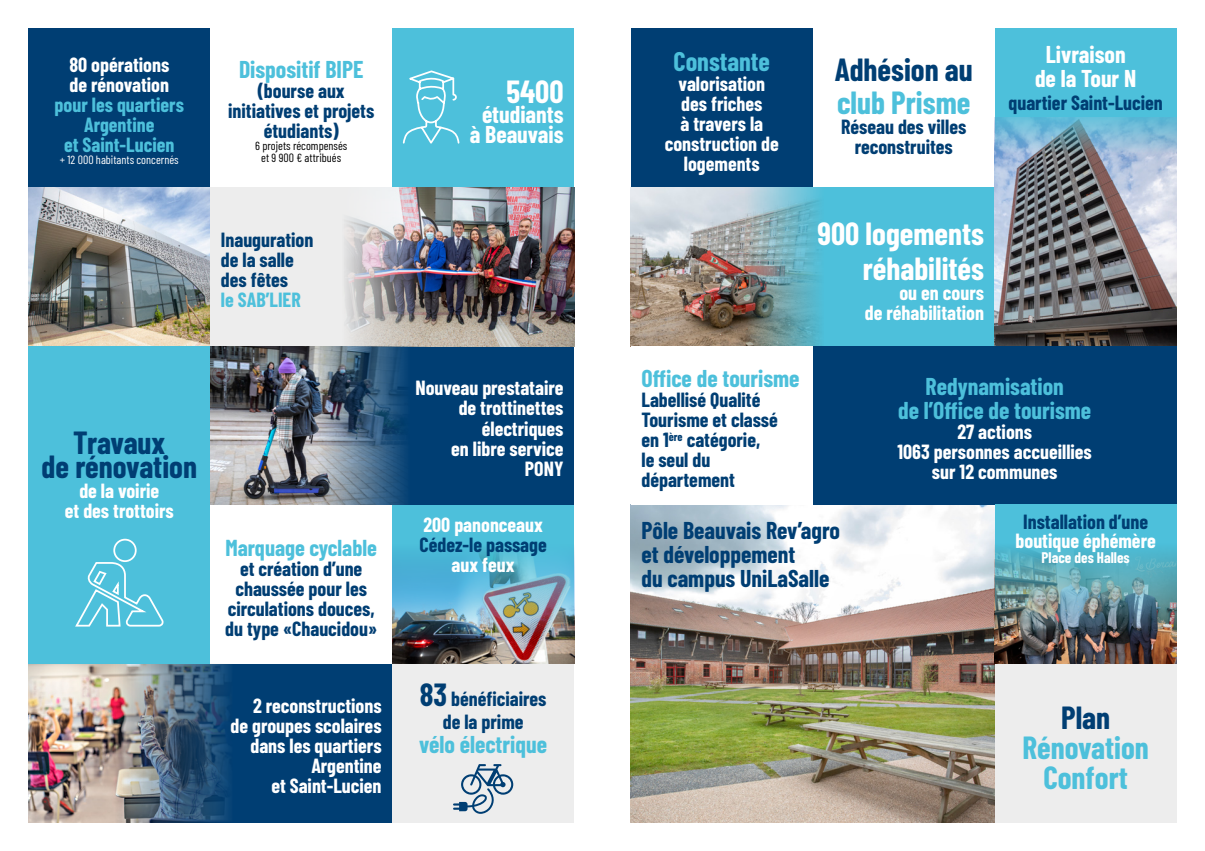
<style>
.page{position:relative;width:1205px;height:851px;background:#fff}
.page>*{position:absolute;margin:0;border:0;box-sizing:border-box;transform-origin:0 0}
.t1{font:700 31.25px/23.8px "Barlow Condensed";color:#003e73;text-align:center}
.t2{font:700 31.25px/35px "Barlow Condensed";color:#fff;text-align:right}
.t3{font:700 31.25px/30px "Barlow Condensed";color:#4dc0db;text-align:center}
.t4{font:700 26.25px "Barlow Condensed";color:#4dc0db}
.t5{font:700 23.75px/23.8px "Barlow Condensed";color:#4dc0db;text-align:center}
.t6{font:700 23.75px/23.8px "Barlow Condensed";color:#003e73}
.t7{font:700 23.75px/20px "Barlow Condensed";color:#fff;text-align:center}
.t8{font:700 22.5px "Barlow Condensed";color:#4dc0db}
.t9{font:700 20px/20px "Barlow Condensed";color:#fff;text-align:right}
.t10{font:700 20px/20px "Barlow Condensed";color:#003e73;text-align:center}
.t11{font:700 20px/20px "Barlow Condensed";color:#4dc0db;text-align:center}
.t12{font:700 15px "Barlow Condensed";color:#fff}
.t13{font:11.88px/11.9px "Barlow Condensed";color:#000;text-align:center}
.t14{font:11.88px "Barlow Condensed";color:#fff}
.s1{font-size:31.25px}
</style>
<div class="page">
<div style="left:210px;top:346px;width:364px;height:159px;background:#003e73"></div>
<div style="left:392px;top:505px;width:182px;height:158px;background:#4dc0db"></div>
<img style="left:392px;top:548px;width:182px;height:115px">
<img style="left:28px;top:187px;width:182px;height:159px">
<div style="left:28px;top:663px;width:364px;height:159px;background:#003e73"></div>
<img style="left:28px;top:663px;width:205px;height:159px">
<div style="left:392px;top:28px;width:182px;height:159px;background:#4dc0db"></div>
<img style="left:210px;top:346px;width:199px;height:159px">
<div style="left:392px;top:663px;width:182px;height:159px;background:#ededed"></div>
<svg style="left:453px;top:764px;width:60px;height:49px"></svg>
<div style="left:631px;top:187px;width:363px;height:159px;background:#4dc0db"></div>
<img style="left:631px;top:187px;width:189px;height:159px">
<div style="left:631px;top:28px;width:182px;height:159px;background:#003e73"></div>
<img style="left:631px;top:505px;width:363px;height:317px">
<div style="left:994px;top:28px;width:182px;height:159px;background:#4dc0db"></div>
<img style="left:994px;top:117px;width:182px;height:229px">
<div style="left:813px;top:346px;width:363px;height:159px;background:#003e73"></div>
<div style="left:28px;top:28px;width:182px;height:159px;background:#003e73"></div>
<div style="left:210px;top:187px;width:364px;height:159px;background:#ededed"></div>
<img style="left:344px;top:187px;width:230px;height:159px">
<div style="left:994px;top:663px;width:182px;height:159px;background:#ededed"></div>
<div style="left:994px;top:504px;width:182px;height:159px;background:#4dc0db"></div>
<img style="left:994px;top:543px;width:182px;height:120px">
<svg style="left:402px;top:70px;width:58px;height:74px"></svg>
<div style="left:28px;top:346px;width:182px;height:317px;background:#4dc0db"></div>
<svg style="left:75px;top:538px;width:89px;height:89px"></svg>
<p class="t9" style="left:69px;top:53px;width:101px;text-align:left">80 opérations de rénovation</p>
<p class="t11" style="left:55px;top:93px;width:131px">pour les quartiers<br>Argentine<br>et Saint-Lucien</p>
<p class="t14" style="left:60px;top:151px;width:120px">+ 12 000 habitants concernés</p>
<p class="t5" style="left:239px;top:56px;width:126px">Dispositif BIPE</p>
<p class="t10" style="left:228px;top:79px;width:148px">(bourse aux initiatives et projets étudiants)</p>
<p class="t13" style="left:255px;top:139px;width:94px">6 projets récompensés et 9 900 € attribués</p>
<p class="t10" style="left:221px;top:228px;width:94px;text-align:left">Inauguration de la salle des fêtes</p>
<p class="t11" style="left:221px;top:288px;width:81px">le SAB’LIER</p>
<h1 class="t1" style="left:42px;top:429px;width:157px">Travaux<br>de rénovation</h1>
<p class="t9" style="left:65px;top:479px;width:110px;text-align:center">de la voirie<br>et des trottoirs</p>
<p class="t8" style="left:226px;top:531px;width:153px">Marquage cyclable</p>
<p class="t10" style="left:225px;top:557px;width:153px">et création d’une chaussée pour les circulations douces, du type «Chaucidou»</p>
<p class="t9" style="left:231px;top:694px;width:152px">2 reconstructions de groupes scolaires dans les quartiers<br>Argentine<br>et Saint-Lucien</p>
<h1 class="t2" style="left:506px;top:73px;width:59px">5400</h1>
<p class="t7" style="left:470px;top:103px;width:95px">étudiants à Beauvais</p>
<p class="t9" style="left:415px;top:377px;width:150px">Nouveau prestataire de trottinettes électriques<br>en libre service<br>PONY</p>
<p class="t9" style="left:423px;top:513px;width:121px">200 panonceaux</p>
<p class="t10" style="left:420px;top:533px;width:129px">Cédez-le passage</p>
<p class="t9" style="left:452px;top:553px;width:65px">aux feux</p>
<p class="t10" style="left:420px;top:685px;width:128px;line-height:23.8px"><span class="s1">83</span> bénéficiaires de la prime</p>
<p class="t5" style="left:419px;top:731px;width:129px">vélo électrique</p>
<h2 class="t4" style="left:673px;top:43px;width:98px">Constante</h2>
<p class="t9" style="left:665px;top:73px;width:116px;text-align:center">valorisation des friches<br>à travers la construction de logements</p>
<h1 class="t1" style="left:834px;top:56px;width:140px">Adhésion au</h1>
<h1 class="t3" style="left:837px;top:86px;width:135px">club Prisme</h1>
<p class="t10" style="left:841px;top:115px;width:127px">Réseau des villes reconstruites</p>
<p class="t7" style="left:1035px;top:41px;width:103px;line-height:23.8px">Livraison de la Tour N</p>
<p class="t10" style="left:1008px;top:92px;width:156px">quartier Saint-Lucien</p>
<h1 class="t2" style="left:817px;top:214px;width:168px">900 logements réhabilités</h1>
<p class="t9" style="left:865px;top:281px;width:121px">ou en cours<br>de réhabilitation</p>
<p class="t5" style="left:641px;top:365px;width:160px">Office de tourisme</p>
<p class="t10" style="left:641px;top:389px;width:138px;text-align:left">Labellisé Qualité<br>Tourisme et classé en 1<sup>ère</sup> catégorie, le seul du département</p>
<p class="t5" style="left:898px;top:373px;width:195px">Redynamisation<br>de l’Office de tourisme</p>
<p class="t9" style="left:897px;top:421px;width:196px;text-align:center">27 actions<br>1063 personnes accueillies sur 12 communes</p>
<p class="t6" style="left:641px;top:517px;width:200px">Pôle Beauvais Rev’agro et développement<br>du campus UniLaSalle</p>
<p class="t10" style="left:1023px;top:511px;width:126px">Installation d’une</p>
<p class="t9" style="left:1015px;top:529px;width:142px">boutique éphémère</p>
<p class="t12" style="left:1041px;top:547px;width:90px">Place des Halles</p>
<h1 class="t1" style="left:1061px;top:703px;width:50px">Plan</h1>
<h1 class="t3" style="left:1022px;top:730px;width:128px">Rénovation<br>Confort</h1>
</div>
